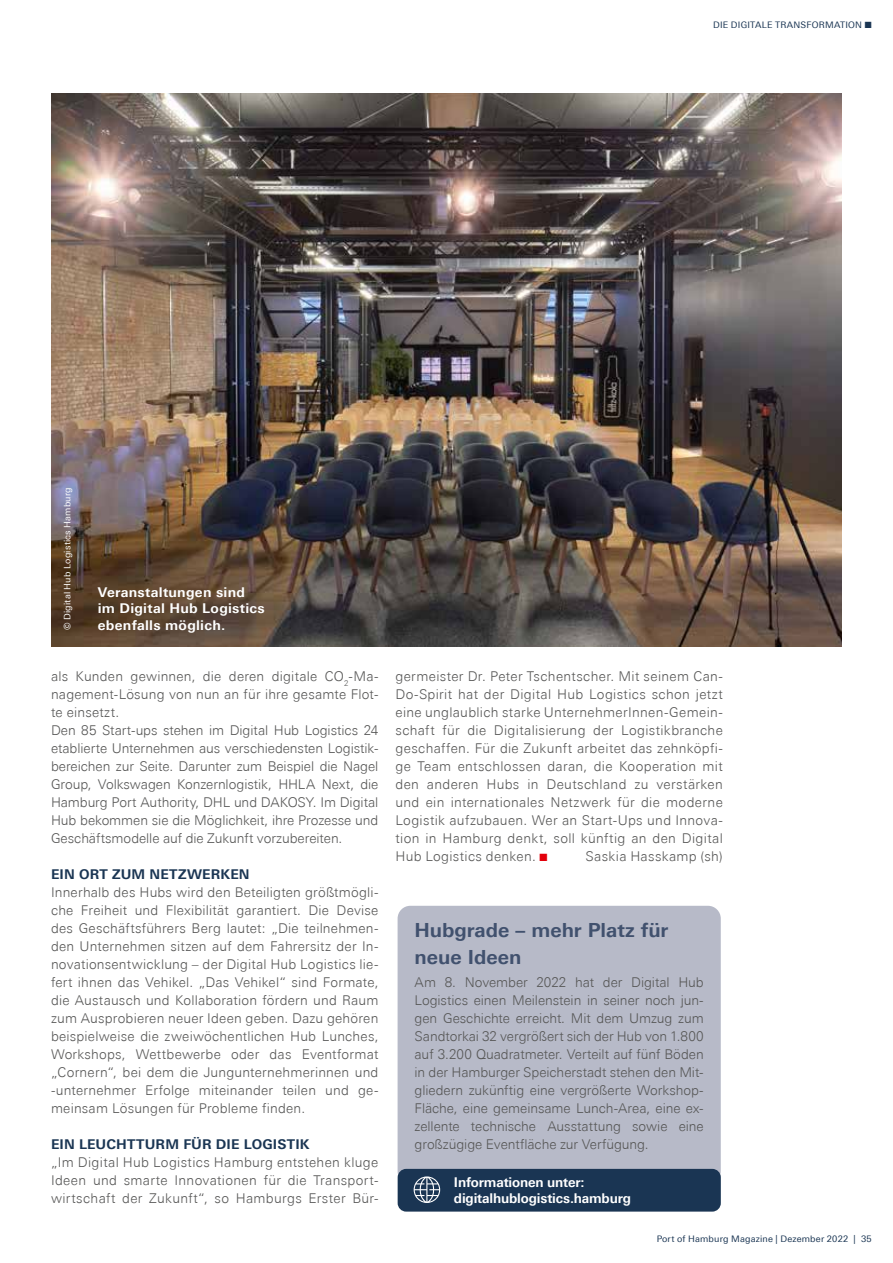
<style>
.page{position:relative;width:893px;height:1263px;background:#fff}
.page>*{position:absolute;margin:0;border:0;box-sizing:border-box;transform-origin:0 0}
.t1{font:700 19.5px/27px "Univers Next Pro";letter-spacing:-.005em;color:#41516e}
.t2{font:300 13.5px/18px "Univers Next Pro";color:#565655;text-align:justify}
.t3{font:700 13.5px/16.5px "Univers Next Pro";letter-spacing:.015em;color:#fff}
.t4{font:700 13.5px "Univers Next Pro";letter-spacing:.01em;color:#1a3553}
.t5{font:700 13.5px/16.5px "Univers Next Pro";letter-spacing:-.01em;color:#fff;scale:.96 1}
.t6{font:300 13.5px "Univers Next Pro";letter-spacing:.025em;color:#565655}
.t7{font:9px "Univers Next Pro";letter-spacing:.02em;color:#1a3553}
.t8{font:9px "Univers Next Pro";letter-spacing:.02em;color:#fff}
.s1{color:#e3000b}
</style>
<div class="page">
<img style="left:51px;top:94px;width:791px;height:552px">
<div style="left:398px;top:906px;width:323px;height:278px;background:#b7bac8;border-radius:13px"></div>
<div style="left:398px;top:1169px;width:323px;height:42px;background:#1a3553;border-radius:9px"></div>
<svg style="left:413px;top:1176px;width:27px;height:27px"></svg>
<p class="t7" style="left:713px;top:20px;width:160px">DIE DIGITALE TRANSFORMATION ■</p>
<p class="t8" style="left:62px;top:630px;width:145px;rotate:-90deg">© Digital Hub Logistics Hamburg</p>
<p class="t3" style="left:98px;top:584px;width:169px">Veranstaltungen sind im Digital Hub Logistics ebenfalls möglich.</p>
<p class="t2" style="left:51px;top:667px;width:329px;text-align:left">als Kunden gewinnen, die deren digitale CO<sub>2</sub>-Ma&shy;nagement-Lösung von nun an für ihre gesamte Flot&shy;te einsetzt.<br>Den 85 Start-ups stehen im Digital Hub Logistics 24 etablierte Unternehmen aus verschiedensten Logistik&shy;bereichen zur Seite. Darunter zum Beispiel die Nagel Group, Volkswagen Konzernlogistik, HHLA Next, die Hamburg Port Authority, DHL und DAKOSY. Im Digital Hub bekommen sie die Möglichkeit, ihre Prozesse und Geschäftsmodelle auf die Zukunft vorzubereiten.</p>
<p class="t4" style="left:51px;top:866px;width:200px">EIN ORT ZUM NETZWERKEN</p>
<p class="t2" style="left:51px;top:883px;width:329px">Innerhalb des Hubs wird den Beteiligten größtmögli&shy;che Freiheit und Flexibilität garantiert. Die Devise des Geschäftsführers Berg lautet: „Die teilnehmen&shy;den Unternehmen sitzen auf dem Fahrersitz der In&shy;novationsentwicklung – der Digital Hub Logistics lie&shy;fert ihnen das Vehikel. „Das Vehikel“ sind Formate, die Austausch und Kollaboration fördern und Raum zum Ausprobieren neuer Ideen geben. Dazu gehören beispielweise die zweiwöchentlichen Hub Lunches, Workshops, Wettbewerbe oder das Eventformat „Cornern“, bei dem die Jungunternehmerinnen und -unternehmer Erfolge miteinander teilen und ge&shy;meinsam Lösungen für Probleme finden.</p>
<p class="t4" style="left:51px;top:1136px;width:260px">EIN LEUCHTTURM FÜR DIE LOGISTIK</p>
<p class="t2" style="left:51px;top:1153px;width:329px">„Im Digital Hub Logistics Hamburg entstehen kluge Ideen und smarte Innovationen für die Transport&shy;wirtschaft der Zukunft“, so Hamburgs Erster Bür-</p>
<p class="t2" style="left:395px;top:667px;width:329px">germeister Dr. Peter Tschentscher. Mit seinem Can-Do-Spirit hat der Digital Hub Logistics schon jetzt eine unglaublich starke UnternehmerInnen-Gemein&shy;schaft für die Digitalisierung der Logistikbranche geschaffen. Für die Zukunft arbeitet das zehnköpfi&shy;ge Team entschlossen daran, die Kooperation mit den anderen Hubs in Deutschland zu verstärken und ein internationales Netzwerk für die moderne Logistik aufzubauen. Wer an Start-Ups und Innova&shy;tion in Hamburg denkt, soll künftig an den Digital Hub Logistics denken. <span class="s1">■</span></p>
<p class="t6" style="left:585px;top:848px;width:139px">Saskia Hasskamp (sh)</p>
<h1 class="t1" style="left:415px;top:917px;width:255px">Hubgrade – mehr Platz für neue Ideen</h1>
<p class="t2" style="left:415px;top:973px;width:291px">Am 8. November 2022 hat der Digital Hub Logistics einen Meilenstein in seiner noch jun&shy;gen Geschichte erreicht. Mit dem Umzug zum Sandtorkai 32 vergrößert sich der Hub von 1.800 auf 3.200 Quadratmeter. Verteilt auf fünf Böden in der Hamburger Speicherstadt stehen den Mit&shy;gliedern zukünftig eine vergrößerte Workshop-Fläche, eine gemeinsame Lunch-Area, eine ex&shy;zellente technische Ausstattung sowie eine großzügige Eventfläche zur Verfügung.</p>
<p class="t5" style="left:454px;top:1173px;width:186px">Informationen unter: digitalhublogistics.hamburg</p>
<p class="t7" style="left:656px;top:1233px;width:217px">Port of Hamburg Magazine | Dezember 2022 | 35</p>
</div>
